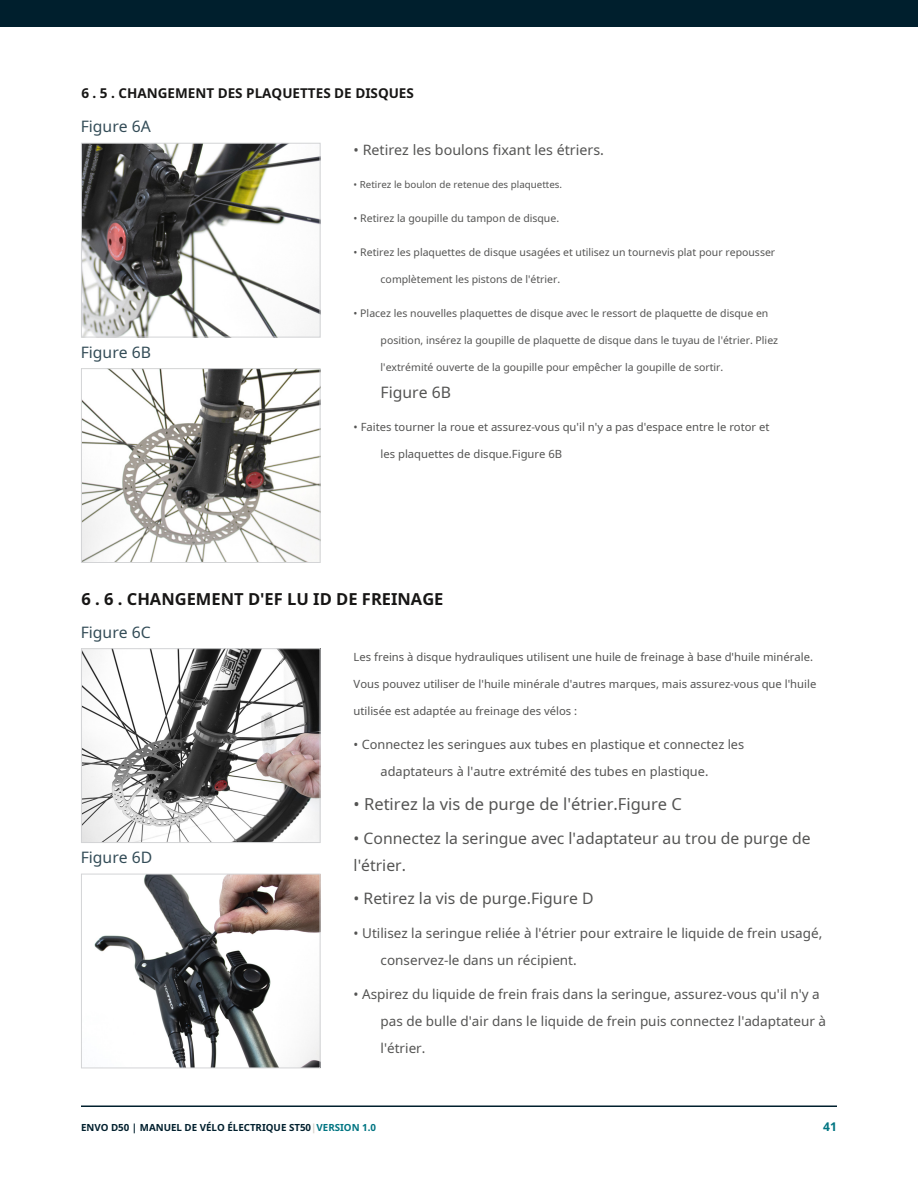
<style>
.page{position:relative;width:918px;height:1188px;background:#fff}
.page>*{position:absolute;margin:0;border:0;box-sizing:border-box;transform-origin:0 0}
.t1{font:16.5px "Noto Sans";color:#545453}
.t2{font:700 16.5px "Noto Sans";color:#171615}
.t3{font:15.75px/27px "Noto Sans";color:#545453}
.t4{font:15.75px "Noto Sans";color:#334c57}
.t5{font:14.25px "Noto Sans";color:#545453}
.t6{font:13.5px/27px "Noto Sans";color:#545453}
.t7{font:700 13.5px "Noto Sans";color:#171615}
.t8{font:12.75px/27px "Noto Sans";color:#545453}
.t9{font:700 12px "Noto Sans";color:#007582}
.t10{font:11.25px "Noto Sans";color:#545453}
.t11{font:10.5px "Noto Sans";color:#545453}
.t12{font:700 9.75px "Noto Sans";color:#001f2d}
.t13{font:9.75px "Noto Sans";color:#545453}
.s1{color:#d6d1ca}
.s2{color:#007582}
</style>
<div class="page">
<div style="left:0;top:0;width:918px;height:27px;background:#001f2d"></div>
<hr style="left:81px;top:1106px;width:756px;height:1px;background:#001f2d">
<img style="left:83px;top:145px;width:236px;height:190px">
<div style="left:81px;top:143px;width:240px;height:194px;border:1px solid #d1d2d4"></div>
<img style="left:83px;top:370px;width:236px;height:191px">
<div style="left:81px;top:368px;width:240px;height:195px;border:1px solid #d1d2d4"></div>
<img style="left:83px;top:650px;width:236px;height:191px">
<div style="left:81px;top:648px;width:240px;height:195px;border:1px solid #d1d2d4"></div>
<img style="left:94px;top:876px;width:225px;height:190px">
<div style="left:81px;top:874px;width:240px;height:194px;border:1px solid #d1d2d4"></div>
<p class="t7" style="left:81px;top:83px;width:334px">6 . 5 . CHANGEMENT DES PLAQUETTES DE DISQUES</p>
<h2 class="t4" style="left:81px;top:115px;width:72px">Figure 6A</h2>
<h3 class="t5" style="left:354px;top:139px;width:252px">• Retirez les boulons fixant les étriers.</h3>
<p class="t13" style="left:354px;top:178px;width:210px">• Retirez le boulon de retenue des plaquettes.</p>
<p class="t11" style="left:354px;top:211px;width:207px">• Retirez la goupille du tampon de disque.</p>
<p class="t11" style="left:354px;top:245px;width:423px">• Retirez les plaquettes de disque usagées et utilisez un tournevis plat pour repousser</p>
<p class="t11" style="left:381px;top:272px;width:181px">complètement les pistons de l'étrier.</p>
<p class="t11" style="left:354px;top:305px;width:416px">• Placez les nouvelles plaquettes de disque avec le ressort de plaquette de disque en</p>
<p class="t11" style="left:381px;top:332px;width:399px">position, insérez la goupille de plaquette de disque dans le tuyau de l'étrier. Pliez</p>
<p class="t11" style="left:381px;top:359px;width:344px">l'extrémité ouverte de la goupille pour empêcher la goupille de sortir.</p>
<h2 class="t3" style="left:381px;top:378px;width:72px">Figure 6B</h2>
<h2 class="t4" style="left:81px;top:341px;width:72px">Figure 6B</h2>
<p class="t10" style="left:354px;top:419px;width:418px">• Faites tourner la roue et assurez-vous qu'il n'y a pas d'espace entre le rotor et</p>
<p class="t10" style="left:381px;top:446px;width:183px">les plaquettes de disque.Figure 6B</p>
<h1 class="t2" style="left:81px;top:587px;width:364px">6 . 6 . CHANGEMENT D'EF LU ID DE FREINAGE</h1>
<h2 class="t4" style="left:81px;top:621px;width:72px">Figure 6C</h2>
<p class="t10" style="left:354px;top:649px;width:461px">Les freins à disque hydrauliques utilisent une huile de freinage à base d'huile minérale.</p>
<p class="t10" style="left:354px;top:676px;width:464px">Vous pouvez utiliser de l'huile minérale d'autres marques, mais assurez-vous que l'huile</p>
<p class="t10" style="left:354px;top:703px;width:225px">utilisée est adaptée au freinage des vélos :</p>
<p class="t8" style="left:381px;top:731px;width:365px;text-indent:-27px">• Connectez les seringues aux tubes en plastique et connectez les adaptateurs à l'autre extrémité des tubes en plastique.</p>
<h1 class="t1" style="left:354px;top:792px;width:330px">• Retirez la vis de purge de l'étrier.Figure C</h1>
<h2 class="t3" style="left:354px;top:824px;width:459px">• Connectez la seringue avec l'adaptateur au trou de purge de l'étrier.</h2>
<h2 class="t4" style="left:81px;top:846px;width:73px">Figure 6D</h2>
<h2 class="t3" style="left:354px;top:885px;width:242px">• Retirez la vis de purge.Figure D</h2>
<p class="t6" style="left:381px;top:919px;width:443px;text-indent:-27px">• Utilisez la seringue reliée à l'étrier pour extraire le liquide de frein usagé, conservez-le dans un récipient.</p>
<p class="t6" style="left:381px;top:980px;width:447px;text-indent:-27px">• Aspirez du liquide de frein frais dans la seringue, assurez-vous qu'il n'y a pas de bulle d'air dans le liquide de frein puis connectez l'adaptateur à l'étrier.</p>
<p class="t12" style="left:81px;top:1121px;width:297px">ENVO D50 | MANUEL DE VÉLO ÉLECTRIQUE ST50<span class="s1">|</span><span class="s2">VERSION 1.0</span></p>
<p class="t9" style="left:823px;top:1118px;width:15px">41</p>
</div>
